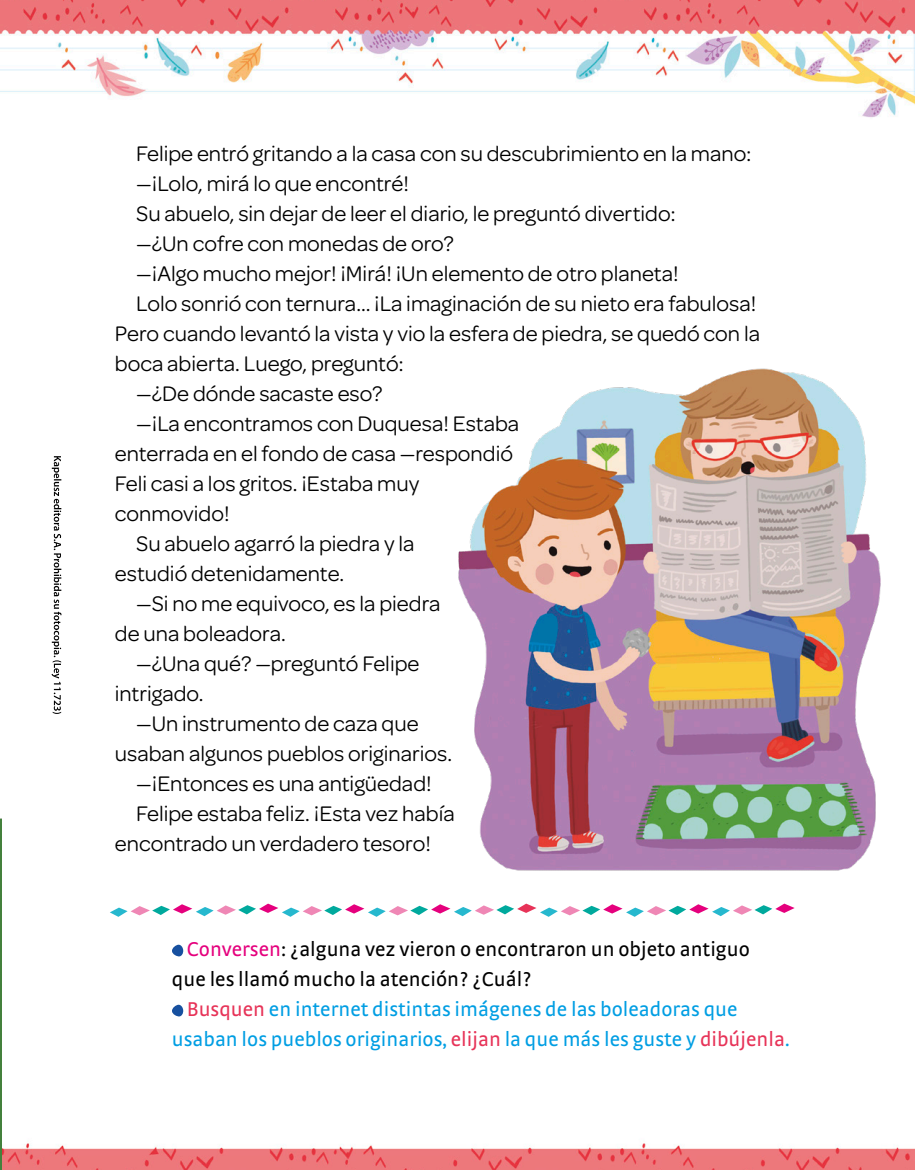
<style>
.page{position:relative;width:915px;height:1170px;background:#fff}
.page>*{position:absolute;margin:0;border:0;box-sizing:border-box;transform-origin:0 0}
.desarrollo_txtCentra{font:22.5px/30px "Omnes";color:#000}
.act_consigna-tic_Min{font:21px/30px "Strada OT";color:#009ee3}
.act_consigna_Min{font:21px/30px "Strada OT";color:#000}
.s1{color:#e5007d}
.s2{color:#e73358}
</style>
<div class="page">
<img style="left:1px;top:1132px;width:913px;height:37px">
<img style="left:0;top:0;width:914px;height:118px">
<img style="left:0;top:818px;width:1px;height:351px">
<img style="left:458px;top:368px;width:423px;height:503px">
<svg style="left:110px;top:903px;width:684px;height:13px"></svg>
<svg style="left:172px;top:944px;width:11px;height:12px"></svg>
<svg style="left:172px;top:1004px;width:11px;height:12px"></svg>
<svg style="left:52px;top:456px;width:9px;height:258px"></svg>
<p class="desarrollo_txtCentra" style="left:136px;top:137px;width:616px">Felipe entró gritando a la casa con su descubrimiento en la mano:</p>
<p class="desarrollo_txtCentra" style="left:136px;top:167px;width:274px">—¡Lolo, mirá lo que encontré!</p>
<p class="desarrollo_txtCentra" style="left:136px;top:197px;width:541px">Su abuelo, sin dejar de leer el diario, le preguntó divertido:</p>
<p class="desarrollo_txtCentra" style="left:136px;top:227px;width:319px">—¿Un cofre con monedas de oro?</p>
<p class="desarrollo_txtCentra" style="left:136px;top:257px;width:543px">—¡Algo mucho mejor! ¡Mirá! ¡Un elemento de otro planeta!</p>
<p class="desarrollo_txtCentra" style="left:115px;top:287px;width:646px;text-indent:21px">Lolo sonrió con ternura… ¡La imaginación de su nieto era fabulosa!<br>Pero cuando levantó la vista y vio la esfera de piedra, se quedó con la boca abierta. Luego, preguntó:</p>
<p class="desarrollo_txtCentra" style="left:136px;top:377px;width:248px">—¿De dónde sacaste eso?</p>
<p class="desarrollo_txtCentra" style="left:115px;top:407px;width:405px;text-indent:21px">—¡La encontramos con Duquesa! Estaba enterrada en el fondo de casa —respondió<br>Feli casi a los gritos. ¡Estaba muy conmovido!</p>
<p class="desarrollo_txtCentra" style="left:115px;top:527px;width:301px;text-indent:21px">Su abuelo agarró la piedra y la estudió detenidamente.</p>
<p class="desarrollo_txtCentra" style="left:115px;top:587px;width:327px;text-indent:21px">—Si no me equivoco, es la piedra de una boleadora.</p>
<p class="desarrollo_txtCentra" style="left:115px;top:647px;width:306px;text-indent:21px">—¿Una qué? —preguntó Felipe intrigado.</p>
<p class="desarrollo_txtCentra" style="left:115px;top:707px;width:338px;text-align:center">—Un instrumento de caza que usaban algunos pueblos originarios.</p>
<p class="desarrollo_txtCentra" style="left:136px;top:767px;width:297px">—¡Entonces es una antigüedad!</p>
<p class="desarrollo_txtCentra" style="left:115px;top:797px;width:341px;text-indent:21px">Felipe estaba feliz. ¡Esta vez había encontrado un verdadero tesoro!</p>
<p class="act_consigna_Min" style="left:172px;top:934px;width:579px;text-indent:15px"><span class="s1">Conversen</span>: ¿alguna vez vieron o encontraron un objeto antiguo que les llamó mucho la atención? ¿Cuál?</p>
<p class="act_consigna-tic_Min" style="left:172px;top:994px;width:618px;text-indent:15px"><span class="s2">Busquen</span> en internet distintas imágenes de las boleadoras que usaban los pueblos originarios, <span class="s2">elijan</span> la que más les guste y <span class="s2">dibújenla</span>.</p>
</div>
